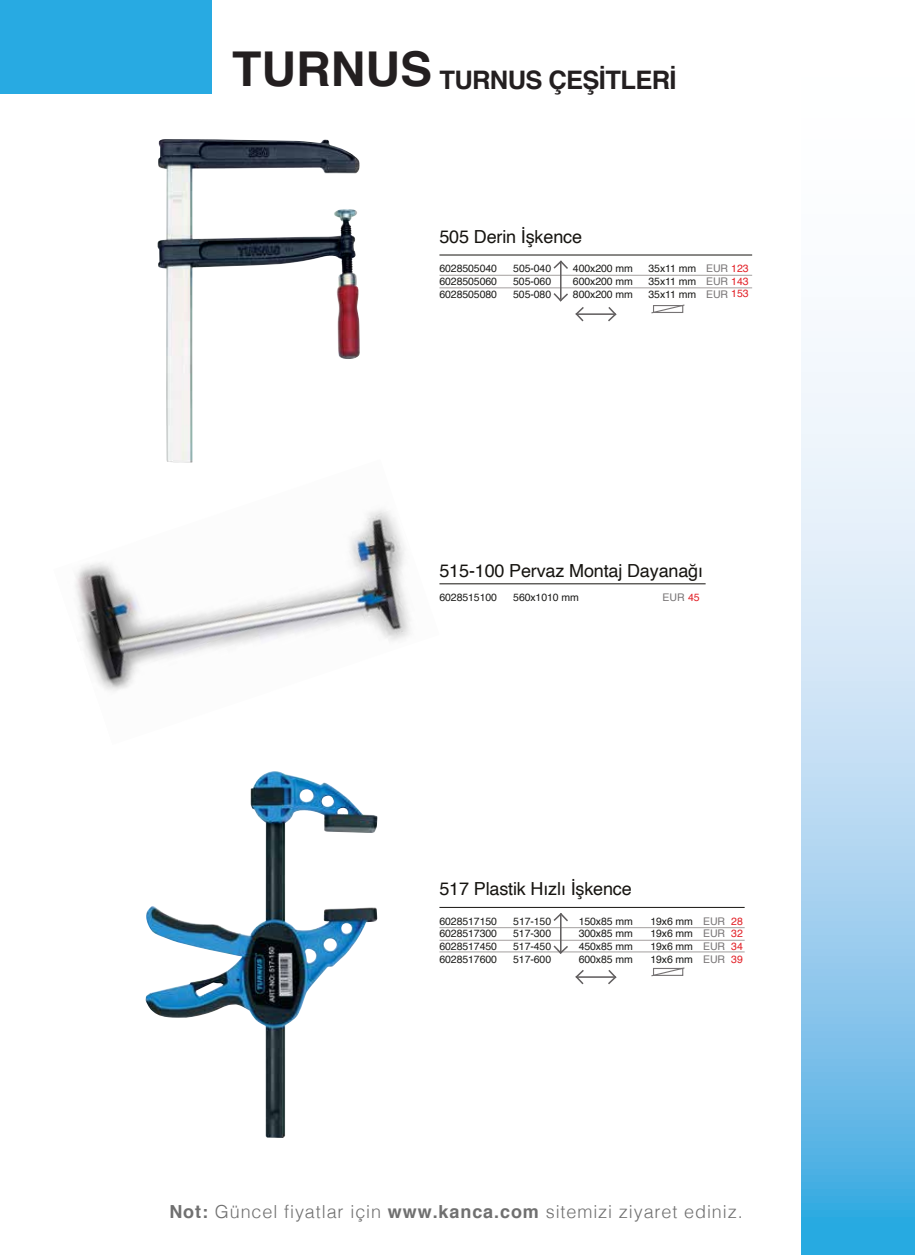
<style>
.page{position:relative;width:915px;height:1255px;background:#fff}
.page>*{position:absolute;margin:0;border:0;box-sizing:border-box;transform-origin:0 0}
.t1{font:700 25.5px "Helvetica";letter-spacing:-.025em;color:#231f20}
.t2{font:18px "Helvetica";letter-spacing:-.01em;color:#161410}
.t3{font:300 18px "Helvetica";letter-spacing:.05em;color:#707070}
.t4{font:10.5px/12.6px "Helvetica";letter-spacing:-.01em;color:#1d1d1b;text-align:justify}
.t5{font:10.5px/12.6px "Helvetica";letter-spacing:-.01em;color:#767374;text-align:justify}
.t6{font:10.5px/12.6px "Helvetica";letter-spacing:-.01em;color:#e21f26;text-align:justify}
.s1{font-size:48px}
.s2{color:#e21f26}
.s3{font-weight:700}
</style>
<div class="page">
<img style="left:75px;top:462px;width:336px;height:229px">
<svg style="left:801px;top:338px;width:113px;height:916px;background:#add7f1"></svg>
<div style="left:0;top:0;width:211px;height:94px;background:#28aae2"></div>
<hr style="left:439px;top:255px;width:312px;height:1px;background:#161410">
<svg style="left:651px;top:304px;width:34px;height:10px"></svg>
<hr style="left:439px;top:275px;width:312px;height:1px;background:#a4a09f">
<hr style="left:439px;top:287px;width:312px;height:1px;background:#a4a09f">
<hr style="left:560px;top:261px;width:1px;height:38px;background:#605d5e">
<svg style="left:553px;top:260px;width:15px;height:10px"></svg>
<hr style="left:576px;top:313px;width:38px;height:2px;background:#605d5e">
<svg style="left:553px;top:291px;width:32px;height:31px"></svg>
<svg style="left:606px;top:307px;width:11px;height:15px"></svg>
<img style="left:157px;top:140px;width:203px;height:322px">
<hr style="left:439px;top:907px;width:305px;height:1px;background:#161410">
<svg style="left:651px;top:967px;width:34px;height:10px"></svg>
<hr style="left:439px;top:927px;width:305px;height:1px;background:#a4a09f">
<hr style="left:439px;top:939px;width:305px;height:1px;background:#a4a09f">
<hr style="left:439px;top:951px;width:305px;height:1px;background:#a4a09f">
<hr style="left:560px;top:913px;width:1px;height:38px;background:#605d5e">
<svg style="left:553px;top:913px;width:15px;height:9px"></svg>
<svg style="left:551px;top:943px;width:18px;height:11px"></svg>
<hr style="left:576px;top:976px;width:38px;height:1px;background:#605d5e">
<svg style="left:575px;top:970px;width:10px;height:15px"></svg>
<svg style="left:606px;top:970px;width:11px;height:15px"></svg>
<img style="left:145px;top:775px;width:232px;height:362px">
<hr style="left:439px;top:583px;width:266px;height:1px;background:#161410">
<h1 class="t1" style="left:232px;top:60px;width:446px"><span class="s1">TURNUS</span> TURNUS ÇEŞİTLERİ</h1>
<h2 class="t2" style="left:439px;top:222px;width:144px">505 Derin İşkence</h2>
<p class="t4" style="left:439px;top:263px;width:59px">6028505040<br>6028505060<br>6028505080</p>
<p class="t4" style="left:513px;top:263px;width:39px">505-040<br>505-060<br>505-080</p>
<p class="t4" style="left:572px;top:263px;width:61px">400x200 mm 600x200 mm 800x200 mm</p>
<p class="t4" style="left:648px;top:263px;width:49px">35x11 mm 35x11 mm 35x11 mm</p>
<p class="t5" style="left:706px;top:262px;width:44px">EUR <span class="s2">123<br></span>EUR <span class="s2">143<br></span>EUR <span class="s2">153</span></p>
<h2 class="t2" style="left:439px;top:557px;width:265px">515-100 Pervaz Montaj Dayanağı</h2>
<p class="t4" style="left:439px;top:591px;width:59px">6028515100</p>
<p class="t4" style="left:513px;top:591px;width:67px">560x1010 mm</p>
<p class="t5" style="left:662px;top:591px;width:38px">EUR <span class="s2">45</span></p>
<h2 class="t2" style="left:439px;top:875px;width:194px">517 Plastik Hızlı İşkence</h2>
<p class="t4" style="left:439px;top:915px;width:59px">6028517150<br>6028517300<br>6028517450<br>6028517600</p>
<p class="t4" style="left:513px;top:915px;width:39px">517-150<br>517-300<br>517-450<br>517-600</p>
<p class="t4" style="left:578px;top:915px;width:56px">150x85 mm 300x85 mm 450x85 mm 600x85 mm</p>
<p class="t4" style="left:650px;top:915px;width:44px">19x6 mm 19x6 mm 19x6 mm 19x6 mm</p>
<p class="t5" style="left:703px;top:915px;width:23px">EUR EUR EUR EUR</p>
<p class="t6" style="left:731px;top:915px;width:13px">28<br>32<br>34<br>39</p>
<h2 class="t3" style="left:169px;top:1196px;width:574px"><span class="s3">Not:</span> Güncel fiyatlar için <span class="s3">www.kanca.com</span> sitemizi ziyaret ediniz.</h2>
</div>
